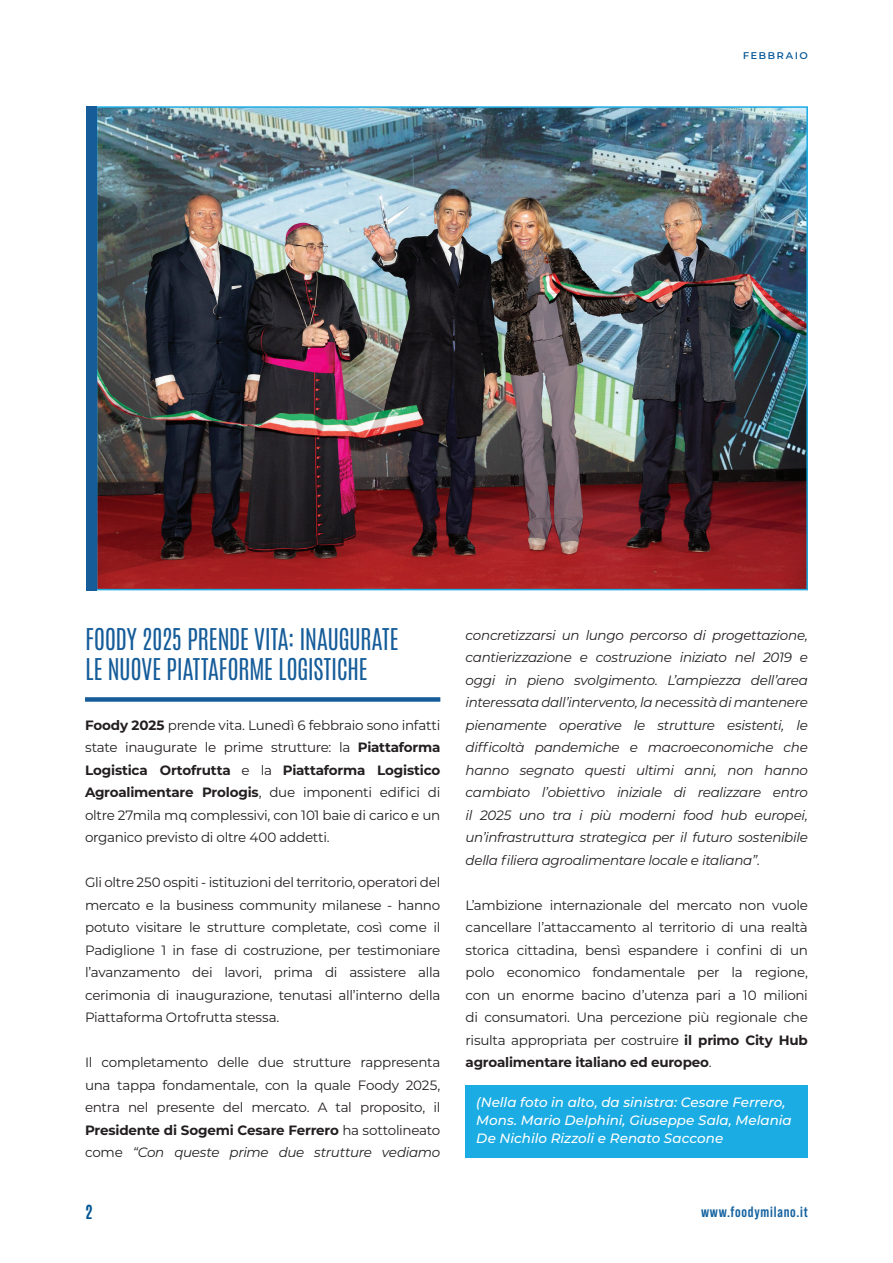
<style>
.page{position:relative;width:893px;height:1263px;background:#fff}
.page>*{position:absolute;margin:0;border:0;box-sizing:border-box;transform-origin:0 0}
.t1{font:25.5px/30.6px "Antonio";letter-spacing:-.015em;color:#155c99}
.t2{font:16.5px "Antonio";color:#005595}
.t3{font:700 15px "Bebas Neue Pro";letter-spacing:.05em;color:#1864a1}
.t4{font:13.5px/22.5px "Montserrat";letter-spacing:-.02em;color:#231f20;text-align:justify}
.t5{font:italic 13.5px/22.5px "Montserrat";letter-spacing:-.03em;color:#231f20;text-align:justify}
.t6{font:italic 500 13.5px/18px "Montserrat";color:#fff}
.t7{font:500 12px "Montserrat";letter-spacing:.11em;color:#005595}
.s1{font-weight:700}
.s2{font-style:italic}
.s3{font-style:normal}
</style>
<div class="page">
<img style="left:99px;top:109px;width:706px;height:478px">
<div style="left:85px;top:697px;width:355px;height:5px;background:#155c99"></div>
<div style="left:466px;top:1085px;width:342px;height:72px;background:#1bace3"></div>
<div style="left:87px;top:106px;width:10px;height:484px;background:#155c99"></div>
<p class="t7" style="left:743px;top:46px;width:67px">febbraio</p>
<h1 class="t1" style="left:85px;top:624px;width:315px">FOODY 2025 PRENDE VITA: INAUGURATE<br>LE NUOVE PIATTAFORME LOGISTICHE</h1>
<p class="t4" style="left:85px;top:713px;width:357px"><span class="s1">Foody 2025</span> prende vita. Lunedì 6 febbraio sono infatti state inaugurate le prime strutture: la <span class="s1">Piattaforma Logistica Ortofrutta</span> e la <span class="s1">Piattaforma Logistico Agroalimentare Prologis</span>, due imponenti edifici di oltre 27mila mq complessivi, con 101 baie di carico e un organico previsto di oltre 400 addetti.</p>
<p class="t4" style="left:85px;top:871px;width:357px">Gli oltre 250 ospiti - istituzioni del territorio, operatori del mercato e la business community milanese - hanno potuto visitare le strutture completate, così come il Padiglione 1 in fase di costruzione, per testimoniare l’avanzamento dei lavori, prima di assistere alla cerimonia di inaugurazione, tenutasi all’interno della Piattaforma Ortofrutta stessa.</p>
<p class="t4" style="left:85px;top:1051px;width:357px">Il completamento delle due strutture rappresenta una tappa fondamentale, con la quale Foody 2025, entra nel presente del mercato. A tal proposito, il <span class="s1">Presidente di Sogemi Cesare Ferrero</span> ha sottolineato come <span class="s2">“Con queste prime due strutture vediamo</span></p>
<p class="t2" style="left:85px;top:1200px;width:9px">2</p>
<p class="t5" style="left:466px;top:623px;width:344px">concretizzarsi un lungo percorso di progettazione, cantierizzazione e costruzione iniziato nel 2019 e oggi in pieno svolgimento. L’ampiezza dell’area interessata dall’intervento, la necessità di mantenere pienamente operative le strutture esistenti, le difficoltà pandemiche e macroeconomiche che hanno segnato questi ultimi anni, non hanno cambiato l’obiettivo iniziale di realizzare entro il 2025 uno tra i più moderni food hub europei, un’infrastruttura strategica per il futuro sostenibile della filiera agroalimentare locale e italiana”<span class="s3">.</span></p>
<p class="t4" style="left:466px;top:893px;width:344px">L’ambizione internazionale del mercato non vuole cancellare l’attaccamento al territorio di una realtà storica cittadina, bensì espandere i confini di un polo economico fondamentale per la regione, con un enorme bacino d’utenza pari a 10 milioni di consumatori. Una percezione più regionale che risulta appropriata per costruire <span class="s1">il primo City Hub agroalimentare italiano ed europeo</span>.</p>
<p class="t6" style="left:476px;top:1093px;width:317px">(Nella foto in alto, da sinistra: Cesare Ferrero,<br>Mons. Mario Delphini, Giuseppe Sala, Melania<br>De Nichilo Rizzoli e Renato Saccone</p>
<p class="t3" style="left:701px;top:1203px;width:108px">www.foodymilano.it</p>
</div>
